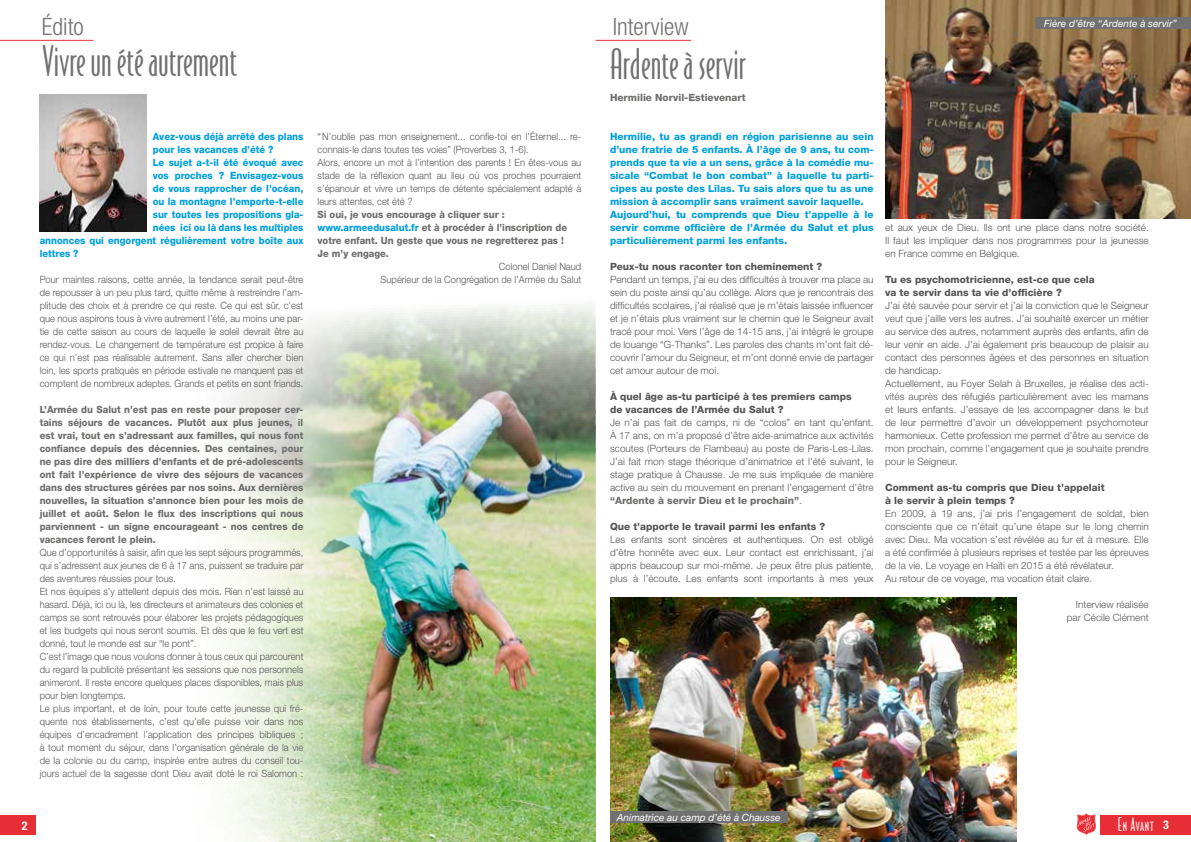
<style>
.page{position:relative;width:1191px;height:842px;background:#fff}
.page>*{position:absolute;margin:0;border:0;box-sizing:border-box;transform-origin:0 0}
.t1{font:40px "Bodega Sans Light Oldstyle";color:#717171}
.t2{font:300 condensed 24px "Helvetica Neue LT Std";color:#717171}
.t3{font:18px "Bodega Sans Light Smallcaps";letter-spacing:.05em;color:#fff;scale:.91 1}
.t4{font:700 condensed 12px "Helvetica Neue LT Std";color:#fff}
.t5{font:300 10px/13px "Helvetica Neue LT Std";color:#565656;text-align:justify}
.t6{font:300 10px/13px "Helvetica Neue LT Std";color:#565656;scale:.94 1}
.t7{font:800 10px/13px "Helvetica Neue LT Std";color:#6f6f6e;text-align:justify;scale:.94 1}
.t8{font:800 10px/13px "Helvetica Neue LT Std";color:#009fdd}
.t9{font:800 10px "Helvetica Neue LT Std";color:#009fdd;scale:.94 1}
.t10{font:800 10px/13px "Helvetica Neue LT Std";color:#565656}
.t11{font:italic 10px "Helvetica Neue LT Std";color:#fff}
.t12{font:800 10px "Helvetica Neue LT Std";color:#6f6f6e}
.s1{color:#009fdd}
.s2{font-weight:800;color:#6f6f6e}
.s3{font-family:"Helvetica Neue LT Std";font-weight:700;font-stretch:condensed;font-size:12px}
</style>
<div class="page">
<img style="left:222px;top:303px;width:373px;height:539px">
<img style="left:40px;top:94px;width:107px;height:137px">
<hr style="left:0;top:40px;width:93px;height:1px;background:#e72e36">
<hr style="left:595px;top:40px;width:96px;height:1px;background:#e72e36">
<img style="left:610px;top:597px;width:406px;height:245px">
<img style="left:885px;top:0;width:306px;height:218px">
<div style="left:1035px;top:18px;width:156px;height:11px;background:#717171"></div>
<div style="left:610px;top:812px;width:177px;height:11px;background:#717171"></div>
<svg style="left:1076px;top:813px;width:20px;height:22px"></svg>
<div style="left:1100px;top:815px;width:91px;height:19px;background:#e72e36"></div>
<div style="left:0;top:815px;width:36px;height:19px;background:#e72e36"></div>
<h2 class="t2" style="left:42px;top:12px;width:43px">Édito</h2>
<h2 class="t2" style="left:613px;top:12px;width:77px">Interview</h2>
<h1 class="t1" style="left:43px;top:38px;width:196px">Vivre un été autrement</h1>
<p class="t9" style="left:153px;top:130px;width:162px">Avez-vous déjà arrêté des plans</p>
<p class="t9" style="left:153px;top:143px;width:130px">pour les vacances d’été ?</p>
<p class="t9" style="left:153px;top:156px;width:162px">Le sujet a-t-il été évoqué avec</p>
<p class="t9" style="left:153px;top:169px;width:162px">vos proches ? Envisagez-vous</p>
<p class="t9" style="left:153px;top:182px;width:162px">de vous rapprocher de l’océan,</p>
<p class="t9" style="left:153px;top:195px;width:162px">ou la montagne l’emporte-t-elle</p>
<p class="t9" style="left:153px;top:208px;width:162px">sur toutes les propositions gla-</p>
<p class="t9" style="left:153px;top:221px;width:162px">nées ici ou là dans les multiples</p>
<p class="t9" style="left:40px;top:234px;width:282px">annonces qui engorgent régulièrement votre boîte aux</p>
<p class="t9" style="left:40px;top:247px;width:43px">lettres ?</p>
<p class="t6" style="left:40px;top:273px;width:282px;text-align:justify">Pour maintes raisons, cette année, la tendance serait peut-être de repousser à un peu plus tard, quitte même à restreindre l’am&shy;plitude des choix et à prendre ce qui reste. Ce qui est sûr, c’est que nous aspirons tous à vivre autrement l’été, au moins une par&shy;tie de cette saison au cours de laquelle le soleil devrait être au rendez-vous. Le changement de température est propice à faire ce qui n’est pas réalisable autrement. Sans aller chercher bien loin, les sports pratiqués en période estivale ne manquent pas et comptent de nombreux adeptes. Grands et petits en sont friands.</p>
<p class="t7" style="left:40px;top:403px;width:282px">L’Armée du Salut n’est pas en reste pour proposer cer&shy;tains séjours de vacances. Plutôt aux plus jeunes, il est vrai, tout en s’adressant aux familles, qui nous font confiance depuis des décennies. Des centaines, pour ne pas dire des milliers d’enfants et de pré-adolescents ont fait l’expérience de vivre des séjours de vacances dans des structures gérées par nos soins. Aux dernières nouvelles, la situation s’annonce bien pour les mois de juillet et août. Selon le flux des inscriptions qui nous parviennent - un signe encourageant - nos centres de vacances feront le plein.</p>
<p class="t6" style="left:40px;top:546px;width:282px">Que d’opportunités à saisir, afin que les sept séjours programmés, qui s’adressent aux jeunes de 6 à 17 ans, puissent se traduire par des aventures réussies pour tous.<br>Et nos équipes s’y attellent depuis des mois. Rien n’est laissé au hasard. Déjà, ici ou là, les directeurs et animateurs des colonies et camps se sont retrouvés pour élaborer les projets pédagogiques et les budgets qui nous seront soumis. Et dès que le feu vert est donné, tout le monde est sur “le pont”.<br>C’est l’image que nous voulons donner à tous ceux qui parcourent du regard la publicité présentant les sessions que nos personnels animeront. Il reste encore quelques places disponibles, mais plus pour bien longtemps.<br>Le plus important, et de loin, pour toute cette jeunesse qui fré&shy;quente nos établissements, c’est qu’elle puisse voir dans nos équipes d’encadrement l’application des principes bibliques ; à tout moment du séjour, dans l’organisation générale de la vie de la colonie ou du camp, inspirée entre autres du conseil tou&shy;jours actuel de la sagesse dont Dieu avait doté le roi Salomon :</p>
<p class="t6" style="left:317px;top:130px;width:282px">“N’oublie pas mon enseignement... confie-toi en l’Éternel... re&shy;connais-le dans toutes tes voies” (Proverbes 3, 1-6).<br>Alors, encore un mot à l’intention des parents ! En êtes-vous au stade de la réflexion quant au lieu où vos proches pourraient s’épanouir et vivre un temps de détente spécialement adapté à leurs attentes, cet été ?</p>
<p class="t7" style="left:317px;top:208px;width:267px;text-align:left">Si oui, je vous encourage à cliquer sur : <span class="s1">www.armeedusalut.fr</span> et à procéder à l’inscription de votre enfant. Un geste que vous ne regretterez pas !<br>Je m’y engage.</p>
<p class="t6" style="left:380px;top:260px;width:215px;text-align:right">Colonel Daniel Naud<br>Supérieur de la Congrégation de l’Armée du Salut</p>
<h1 class="t1" style="left:610px;top:42px;width:137px">Ardente à servir</h1>
<p class="t12" style="left:610px;top:91px;width:137px">Hermilie Norvil-Estievenart</p>
<p class="t8" style="left:610px;top:130px;width:265px">Hermilie, tu as grandi en région parisienne au sein d’une fratrie de 5 enfants. À l’âge de 9 ans, tu com&shy;prends que ta vie a un sens, grâce à la comédie mu&shy;sicale “Combat le bon combat” à laquelle tu parti&shy;cipes au poste des Lilas. Tu sais alors que tu as une mission à accomplir sans vraiment savoir laquelle.<br>Aujourd’hui, tu comprends que Dieu t’appelle à le servir comme officière de l’Armée du Salut et plus particulièrement parmi les enfants.</p>
<p class="t10" style="left:610px;top:260px;width:214px">Peux-tu nous raconter ton cheminement ?</p>
<p class="t5" style="left:610px;top:273px;width:265px">Pendant un temps, j’ai eu des difficultés à trouver ma place au sein du poste ainsi qu’au collège. Alors que je rencontrais des difficultés scolaires, j’ai réalisé que je m’étais laissée influencer et je n’étais plus vraiment sur le chemin que le Seigneur avait tracé pour moi. Vers l’âge de 14-15 ans, j’ai intégré le groupe de louange “G-Thanks”. Les paroles des chants m’ont fait dé&shy;couvrir l’amour du Seigneur, et m’ont donné envie de partager cet amour autour de moi.</p>
<p class="t10" style="left:610px;top:390px;width:243px">À quel âge as-tu participé à tes premiers camps de vacances de l’Armée du Salut ?</p>
<p class="t5" style="left:610px;top:416px;width:265px">Je n’ai pas fait de camps, ni de “colos” en tant qu’enfant.<br>À 17 ans, on m’a proposé d’être aide-animatrice aux activités scoutes (Porteurs de Flambeau) au poste de Paris-Les-Lilas.<br>J’ai fait mon stage théorique d’animatrice et l’été suivant, le stage pratique à Chausse. Je me suis impliquée de manière active au sein du mouvement en prenant l’engagement d’être <span class="s2">“Ardente à servir Dieu et le prochain”</span>.</p>
<p class="t10" style="left:610px;top:520px;width:217px">Que t’apporte le travail parmi les enfants ?</p>
<p class="t5" style="left:610px;top:533px;width:265px">Les enfants sont sincères et authentiques. On est obligé d’être honnête avec eux. Leur contact est enrichissant, j’ai appris beaucoup sur moi-même. Je peux être plus patiente, plus à l’écoute. Les enfants sont importants à mes yeux</p>
<p class="t11" style="left:1044px;top:17px;width:134px">Fière d’être “Ardente à servir”</p>
<p class="t5" style="left:885px;top:221px;width:265px">et aux yeux de Dieu. Ils ont une place dans notre société.<br>Il faut les impliquer dans nos programmes pour la jeunesse en France comme en Belgique.</p>
<p class="t10" style="left:885px;top:273px;width:211px">Tu es psychomotricienne, est-ce que cela va te servir dans ta vie d’officière ?</p>
<p class="t5" style="left:885px;top:299px;width:265px;text-align:left">J’ai été sauvée pour servir et j’ai la conviction que le Seigneur veut que j’aille vers les autres. J’ai souhaité exercer un métier au service des autres, notamment auprès des enfants, afin de leur venir en aide. J’ai également pris beaucoup de plaisir au contact des personnes âgées et des personnes en situation de handicap.<br>Actuellement, au Foyer Selah à Bruxelles, je réalise des acti&shy;vités auprès des réfugiés particulièrement avec les mamans et leurs enfants. J’essaye de les accompagner dans le but de leur permettre d’avoir un développement psychomoteur harmonieux. Cette profession me permet d’être au service de mon prochain, comme l’engagement que je souhaite prendre pour le Seigneur.</p>
<p class="t10" style="left:885px;top:481px;width:221px">Comment as-tu compris que Dieu t’appelait à le servir à plein temps ?</p>
<p class="t5" style="left:885px;top:507px;width:265px;text-align:left">En 2009, à 19 ans, j’ai pris l’engagement de soldat, bien consciente que ce n’était qu’une étape sur le long chemin avec Dieu. Ma vocation s’est révélée au fur et à mesure. Elle a été confirmée à plusieurs reprises et testée par les épreuves de la vie. Le voyage en Haïti en 2015 a été révélateur.<br>Au retour de ce voyage, ma vocation était claire.</p>
<p class="t5" style="left:1067px;top:598px;width:83px;text-align:right">Interview réalisée par Cécile Clément</p>
<p class="t11" style="left:617px;top:811px;width:165px">Animatrice au camp d’été à Chausse</p>
<p class="t4" style="left:22px;top:818px;width:7px">2</p>
<h3 class="t3" style="left:1117px;top:814px;width:58px">En Avant <span class="s3">3</span></h3>
</div>
